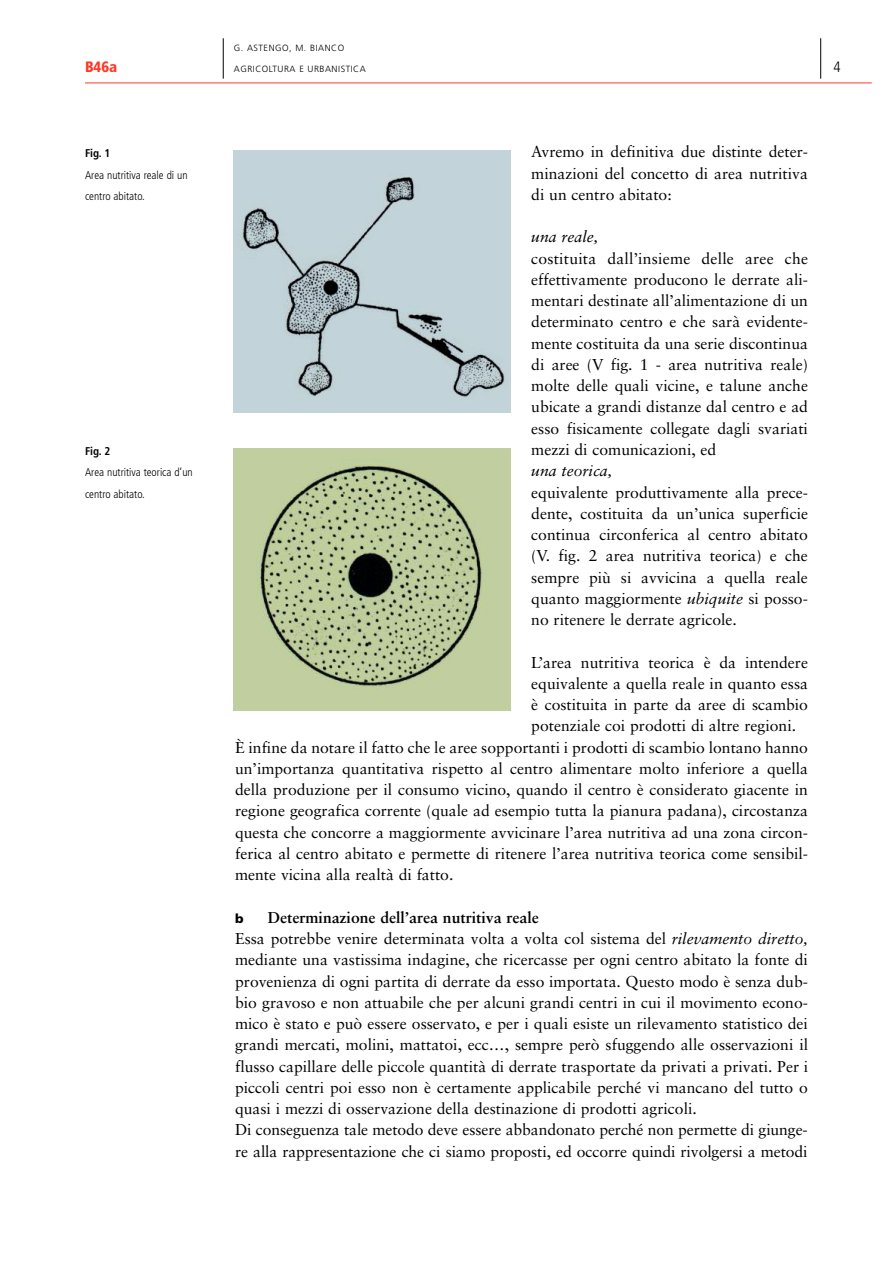
<style>
.page{position:relative;width:893px;height:1263px;background:#fff}
.page>*{position:absolute;margin:0;border:0;box-sizing:border-box;transform-origin:0 0}
.t1{font:15.75px/21.3px "Sabon";color:#000;text-align:justify}
.t2{font:italic 15.75px "Sabon";color:#000}
.t3{font:900 condensed 15px "Frutiger";color:#ff3725}
.t4{font:300 condensed 15px "Frutiger";color:#000}
.t5{font:900 12.75px "Frutiger";color:#000}
.t6{font:300 condensed 11.25px/21.3px "Frutiger";color:#000}
.t7{font:700 condensed 11.25px "Frutiger";color:#000}
.t8{font:300 9px "Frutiger";letter-spacing:.055em;color:#000}
.s1{font-style:italic}
.s2{font-weight:700}
</style>
<div class="page">
<hr style="left:85px;top:83px;width:149px;height:1px;background:#ff3725">
<hr style="left:234px;top:83px;width:638px;height:1px;background:#ff3725">
<hr style="left:223px;top:38px;width:1px;height:41px;background:#000">
<hr style="left:820px;top:38px;width:1px;height:41px;background:#000">
<img style="left:234px;top:151px;width:276px;height:261px">
<img style="left:234px;top:449px;width:276px;height:261px">
<p class="t3" style="left:85px;top:61px;width:34px">B46a</p>
<p class="t7" style="left:85px;top:149px;width:27px">Fig. 1</p>
<p class="t6" style="left:85px;top:165px;width:104px">Area nutritiva reale di un centro abitato.</p>
<p class="t7" style="left:85px;top:447px;width:27px">Fig. 2</p>
<p class="t6" style="left:85px;top:463px;width:109px">Area nutritiva teorica d’un centro abitato.</p>
<p class="t8" style="left:234px;top:44px;width:112px">G. ASTENGO, M. BIANCO</p>
<p class="t8" style="left:234px;top:66px;width:133px">AGRICOLTURA E URBANISTICA</p>
<p class="t4" style="left:833px;top:61px;width:9px">4</p>
<p class="t1" style="left:531px;top:142px;width:278px">Avremo in definitiva due distinte deter&shy;minazioni del concetto di area nutritiva di un centro abitato:</p>
<p class="t2" style="left:531px;top:230px;width:68px">una reale,</p>
<p class="t1" style="left:531px;top:249px;width:278px">costituita dall’insieme delle aree che effettivamente producono le derrate ali&shy;mentari destinate all’alimentazione di un determinato centro e che sarà evidente&shy;mente costituita da una serie discontinua di aree (V fig. 1 - area nutritiva reale) molte delle quali vicine, e talune anche ubicate a grandi distanze dal centro e ad esso fisicamente collegate dagli svariati mezzi di comunicazioni, ed</p>
<p class="t2" style="left:531px;top:464px;width:82px">una teorica,</p>
<p class="t1" style="left:531px;top:483px;width:278px">equivalente produttivamente alla prece&shy;dente, costituita da un’unica superficie continua circonferica al centro abitato (V. fig. 2 area nutritiva teorica) e che sempre più si avvicina a quella reale quanto maggiormente <span class="s1">ubiquite</span> si posso&shy;no ritenere le derrate agricole.</p>
<p class="t1" style="left:531px;top:653px;width:278px">L’area nutritiva teorica è da intendere</p>
<p class="t1" style="left:531px;top:674px;width:278px">equivalente a quella reale in quanto essa</p>
<p class="t1" style="left:531px;top:695px;width:278px">è costituita in parte da aree di scambio</p>
<p class="t1" style="left:531px;top:716px;width:266px">potenziale coi prodotti di altre regioni.</p>
<p class="t1" style="left:235px;top:738px;width:574px">È infine da notare il fatto che le aree sopportanti i prodotti di scambio lontano hanno</p>
<p class="t1" style="left:235px;top:759px;width:574px">un’importanza quantitativa rispetto al centro alimentare molto inferiore a quella</p>
<p class="t1" style="left:235px;top:780px;width:574px">della produzione per il consumo vicino, quando il centro è considerato giacente in</p>
<p class="t1" style="left:235px;top:801px;width:574px">regione geografica corrente (quale ad esempio tutta la pianura padana), circostanza</p>
<p class="t1" style="left:235px;top:823px;width:574px">questa che concorre a maggiormente avvicinare l’area nutritiva ad una zona circon-</p>
<p class="t1" style="left:235px;top:844px;width:574px">ferica al centro abitato e permette di ritenere l’area nutritiva teorica come sensibil-</p>
<p class="t1" style="left:235px;top:865px;width:220px">mente vicina alla realtà di fatto.</p>
<p class="t5" style="left:235px;top:913px;width:10px">b</p>
<p class="t1" style="left:235px;top:908px;width:574px;text-align:left;text-indent:33px"><span class="s2">Determinazione dell’area nutritiva reale<br></span>Essa potrebbe venire determinata volta a volta col sistema del <span class="s1">rilevamento diretto, </span>mediante una vastissima indagine, che ricercasse per ogni centro abitato la fonte di provenienza di ogni partita di derrate da esso importata. Questo modo è senza dub&shy;bio gravoso e non attuabile che per alcuni grandi centri in cui il movimento econo&shy;mico è stato e può essere osservato, e per i quali esiste un rilevamento statistico dei grandi mercati, molini, mattatoi, ecc…, sempre però sfuggendo alle osservazioni il flusso capillare delle piccole quantità di derrate trasportate da privati a privati. Per i piccoli centri poi esso non è certamente applicabile perché vi mancano del tutto o quasi i mezzi di osservazione della destinazione di prodotti agricoli.<br>Di conseguenza tale metodo deve essere abbandonato perché non permette di giunge&shy;re alla rappresentazione che ci siamo proposti, ed occorre quindi rivolgersi a metodi</p>
</div>
